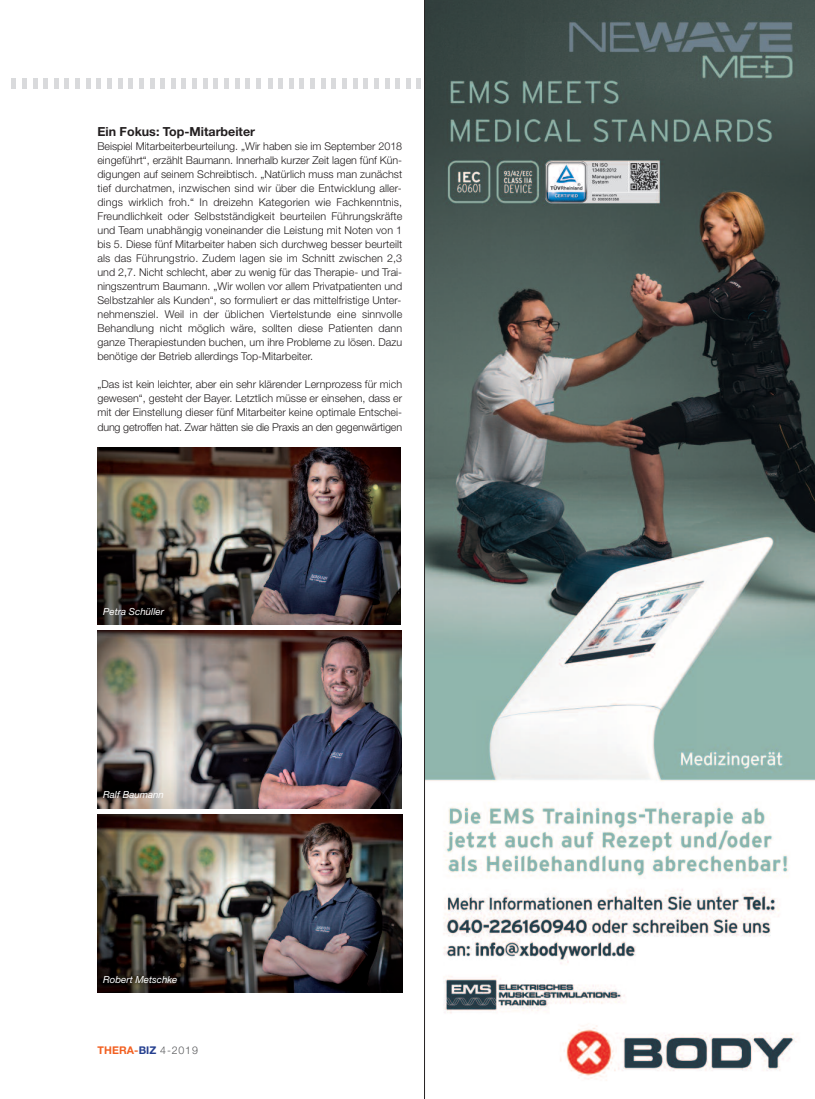
<style>
.page{position:relative;width:815px;height:1099px;background:#fff}
.page>*{position:absolute;margin:0;border:0;box-sizing:border-box;transform-origin:0 0}
.t1{font:700 12.5px "Helvetica Neue";color:#231f20}
.t2{font:300 10.75px/14px "Helvetica Neue";letter-spacing:-.01em;color:#231f20;text-align:justify}
.t3{font:700 10.62px "Helvetica Neue";letter-spacing:.01em;color:#f26021}
.t4{font:italic 9.75px "Helvetica Neue";color:#fff}
.s1{color:#253f8f}
.s2{font-weight:300;color:#57585a}
</style>
<div class="page">
<div style="left:75px;top:78px;width:5px;height:11px;background:#d9dadc"></div>
<hr style="left:65px;top:78px;width:4px;height:11px;background:#d9dadc">
<hr style="left:54px;top:78px;width:4px;height:11px;background:#d9dadc">
<hr style="left:44px;top:78px;width:4px;height:11px;background:#d9dadc">
<hr style="left:33px;top:78px;width:4px;height:11px;background:#d9dadc">
<div style="left:22px;top:78px;width:5px;height:11px;background:#d9dadc"></div>
<hr style="left:12px;top:78px;width:4px;height:11px;background:#d9dadc">
<hr style="left:86px;top:78px;width:4px;height:11px;background:#d9dadc">
<hr style="left:97px;top:78px;width:4px;height:11px;background:#d9dadc">
<div style="left:107px;top:78px;width:5px;height:11px;background:#d9dadc"></div>
<hr style="left:118px;top:78px;width:4px;height:11px;background:#d9dadc">
<hr style="left:129px;top:78px;width:4px;height:11px;background:#d9dadc">
<div style="left:139px;top:78px;width:5px;height:11px;background:#d9dadc"></div>
<hr style="left:150px;top:78px;width:4px;height:11px;background:#d9dadc">
<hr style="left:161px;top:78px;width:4px;height:11px;background:#d9dadc">
<hr style="left:171px;top:78px;width:4px;height:11px;background:#d9dadc">
<hr style="left:182px;top:78px;width:4px;height:11px;background:#d9dadc">
<div style="left:192px;top:78px;width:5px;height:11px;background:#d9dadc"></div>
<hr style="left:203px;top:78px;width:4px;height:11px;background:#d9dadc">
<hr style="left:214px;top:78px;width:4px;height:11px;background:#d9dadc">
<div style="left:224px;top:78px;width:5px;height:11px;background:#d9dadc"></div>
<hr style="left:235px;top:78px;width:4px;height:11px;background:#d9dadc">
<hr style="left:246px;top:78px;width:4px;height:11px;background:#d9dadc">
<hr style="left:256px;top:78px;width:4px;height:11px;background:#d9dadc">
<hr style="left:268px;top:78px;width:4px;height:11px;background:#d9dadc">
<hr style="left:279px;top:78px;width:4px;height:11px;background:#d9dadc">
<hr style="left:289px;top:78px;width:4px;height:11px;background:#d9dadc">
<hr style="left:300px;top:78px;width:4px;height:11px;background:#d9dadc">
<div style="left:310px;top:78px;width:5px;height:11px;background:#d9dadc"></div>
<hr style="left:321px;top:78px;width:4px;height:11px;background:#d9dadc">
<hr style="left:332px;top:78px;width:4px;height:11px;background:#d9dadc">
<div style="left:342px;top:78px;width:5px;height:11px;background:#d9dadc"></div>
<hr style="left:353px;top:78px;width:4px;height:11px;background:#d9dadc">
<hr style="left:364px;top:78px;width:4px;height:11px;background:#d9dadc">
<hr style="left:374px;top:78px;width:4px;height:11px;background:#d9dadc">
<hr style="left:385px;top:78px;width:4px;height:11px;background:#d9dadc">
<div style="left:395px;top:78px;width:5px;height:11px;background:#d9dadc"></div>
<hr style="left:406px;top:78px;width:4px;height:11px;background:#d9dadc">
<hr style="left:417px;top:78px;width:4px;height:11px;background:#d9dadc">
<img style="left:97px;top:447px;width:303px;height:177px">
<img style="left:97px;top:630px;width:305px;height:178px">
<img style="left:97px;top:814px;width:305px;height:178px">
<img style="left:425px;top:0;width:390px;height:1081px">
<hr style="left:424px;top:0;width:1px;height:1098px;background:#231f20">
<p class="t1" style="left:97px;top:127px;width:159px">Ein Fokus: Top-Mitarbeiter</p>
<p class="t2" style="left:97px;top:140px;width:306px">Beispiel Mitarbeiterbeurteilung. „Wir haben sie im September 2018 eingeführt“, erzählt Baumann. Innerhalb kurzer Zeit lagen fünf Kün&shy;digungen auf seinem Schreibtisch. „Natürlich muss man zunächst tief durchatmen, inzwischen sind wir über die Entwicklung aller&shy;dings wirklich froh.“ In dreizehn Kategorien wie Fachkenntnis, Freundlichkeit oder Selbstständigkeit beurteilen Führungskräfte und Team unabhängig voneinander die Leistung mit Noten von 1 bis 5. Diese fünf Mitarbeiter haben sich durchweg besser beurteilt als das Führungstrio. Zudem lagen sie im Schnitt zwischen 2,3 und 2,7. Nicht schlecht, aber zu wenig für das Therapie- und Trai&shy;ningszentrum Baumann. „Wir wollen vor allem Privatpatienten und Selbstzahler als Kunden“, so formuliert er das mittelfristige Unter&shy;nehmensziel. Weil in der üblichen Viertelstunde eine sinnvolle Behandlung nicht möglich wäre, sollten diese Patienten dann ganze Therapiestunden buchen, um ihre Probleme zu lösen. Dazu benötige der Betrieb allerdings Top-Mitarbeiter.</p>
<p class="t2" style="left:97px;top:378px;width:306px">„Das ist kein leichter, aber ein sehr klärender Lernprozess für mich gewesen“, gesteht der Bayer. Letztlich müsse er einsehen, dass er mit der Einstellung dieser fünf Mitarbeiter keine optimale Entschei&shy;dung getroffen hat. Zwar hätten sie die Praxis an den gegenwärtigen</p>
<p class="t4" style="left:103px;top:607px;width:62px">Petra Schüller</p>
<p class="t4" style="left:103px;top:791px;width:62px">Ralf Baumann</p>
<p class="t4" style="left:103px;top:976px;width:76px">Robert Metschke</p>
<p class="t3" style="left:97px;top:1046px;width:102px">THERA-<span class="s1">BIZ</span> <span class="s2">4-2019</span></p>
</div>
